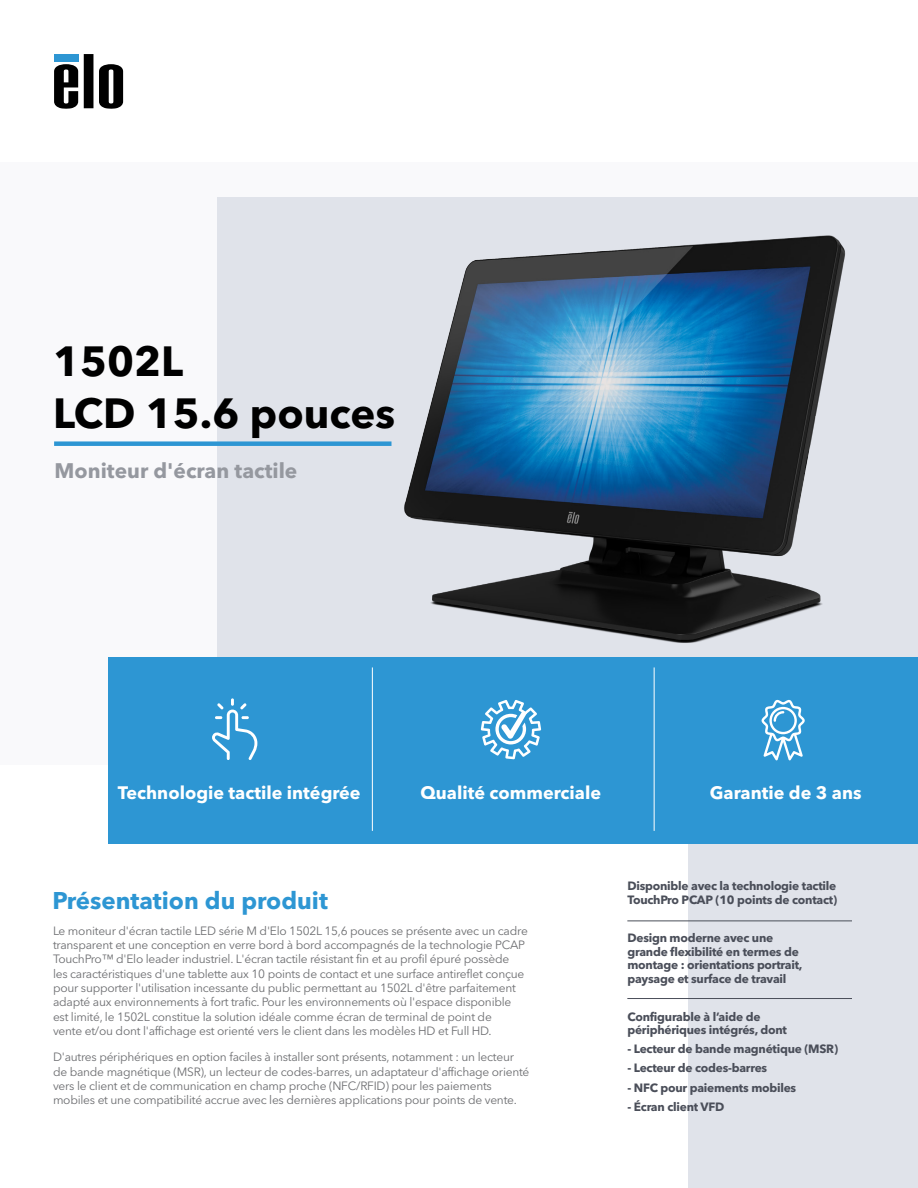
<style>
.page{position:relative;width:918px;height:1188px;background:#fff}
.page>*{position:absolute;margin:0;border:0;box-sizing:border-box;transform-origin:0 0}
.t1{font:700 41.85px/52.3px "Avenir Next LT Pro";color:#000}
.t2{font:700 24px "Avenir Next LT Pro";color:#2d96d3}
.t3{font:700 20.85px "Avenir Next LT Pro";color:#95989f}
.t4{font:700 18px "Avenir Next LT Pro";color:#fff}
.t5{font:12px/14.4px "Avenir Next LT Pro";letter-spacing:-.02em;color:#6d6e71}
.t6{font:700 12px/13.5px "Avenir Next LT Pro";letter-spacing:-.02em;color:#4a4e59}
</style>
<div class="page">
<div style="left:0;top:162px;width:918px;height:603px;background:#f9f9fb"></div>
<div style="left:217px;top:197px;width:701px;height:469px;background:#e0e3ea"></div>
<svg style="left:84px;top:54px;width:9px;height:54px"></svg>
<svg style="left:54px;top:64px;width:24px;height:45px"></svg>
<svg style="left:99px;top:64px;width:24px;height:45px"></svg>
<div style="left:54px;top:54px;width:24px;height:7px;background:#2d96d3"></div>
<div style="left:688px;top:842px;width:230px;height:346px;background:#e0e3ea"></div>
<div style="left:108px;top:657px;width:810px;height:186px;background:#2d96d3"></div>
<div style="left:54px;top:441px;width:338px;height:5px;background:#2d96d3"></div>
<hr style="left:372px;top:667px;width:1px;height:164px;background:#fff">
<hr style="left:654px;top:667px;width:1px;height:164px;background:#fff">
<hr style="left:627px;top:921px;width:225px;height:1px;background:#4a4e59">
<hr style="left:627px;top:998px;width:225px;height:1px;background:#4a4e59">
<svg style="left:212px;top:698px;width:45px;height:62px"></svg>
<svg style="left:481px;top:708px;width:60px;height:51px"></svg>
<svg style="left:762px;top:708px;width:43px;height:52px"></svg>
<img style="left:305px;top:235px;width:541px;height:473px">
<h1 class="t1" style="left:53px;top:335px;width:344px">1502L<br>LCD 15.6 pouces</h1>
<h3 class="t3" style="left:55px;top:458px;width:244px">Moniteur d'écran tactile</h3>
<h3 class="t4" style="left:118px;top:781px;width:244px">Technologie tactile intégrée</h3>
<h3 class="t4" style="left:421px;top:781px;width:182px">Qualité commerciale</h3>
<h3 class="t4" style="left:710px;top:781px;width:153px">Garantie de 3 ans</h3>
<h2 class="t2" style="left:52px;top:886px;width:277px">Présentation du produit</h2>
<p class="t6" style="left:627px;top:879px;width:211px">Disponible avec la technologie tactile<br>TouchPro PCAP (10 points de contact)</p>
<p class="t6" style="left:627px;top:931px;width:176px">Design moderne avec une grande flexibilité en termes de montage : orientations portrait, paysage et surface de travail</p>
<p class="t6" style="left:627px;top:1010px;width:161px">Configurable à l’aide de périphériques intégrés, dont</p>
<p class="t6" style="left:627px;top:1042px;width:212px">- Lecteur de bande magnétique (MSR)</p>
<p class="t6" style="left:627px;top:1061px;width:141px">- Lecteur de codes-barres</p>
<p class="t6" style="left:627px;top:1081px;width:170px">- NFC pour paiements mobiles</p>
<p class="t6" style="left:627px;top:1100px;width:98px">- Écran client VFD</p>
<p class="t5" style="left:53px;top:923px;width:476px">Le moniteur d'écran tactile LED série M d'Elo 1502L 15,6 pouces se présente avec un cadre transparent et une conception en verre bord à bord accompagnés de la technologie PCAP TouchPro™ d'Elo leader industriel. L'écran tactile résistant fin et au profil épuré possède<br>les caractéristiques d'une tablette aux 10 points de contact et une surface antireflet conçue pour supporter l'utilisation incessante du public permettant au 1502L d'être parfaitement adapté aux environnements à fort trafic. Pour les environnements où l'espace disponible est limité, le 1502L constitue la solution idéale comme écran de terminal de point de<br>vente et/ou dont l'affichage est orienté vers le client dans les modèles HD et Full HD.</p>
<p class="t5" style="left:53px;top:1050px;width:478px">D'autres périphériques en option faciles à installer sont présents, notamment : un lecteur de bande magnétique (MSR), un lecteur de codes-barres, un adaptateur d'affichage orienté vers le client et de communication en champ proche (NFC/RFID) pour les paiements mobiles et une compatibilité accrue avec les dernières applications pour points de vente.</p>
</div>
